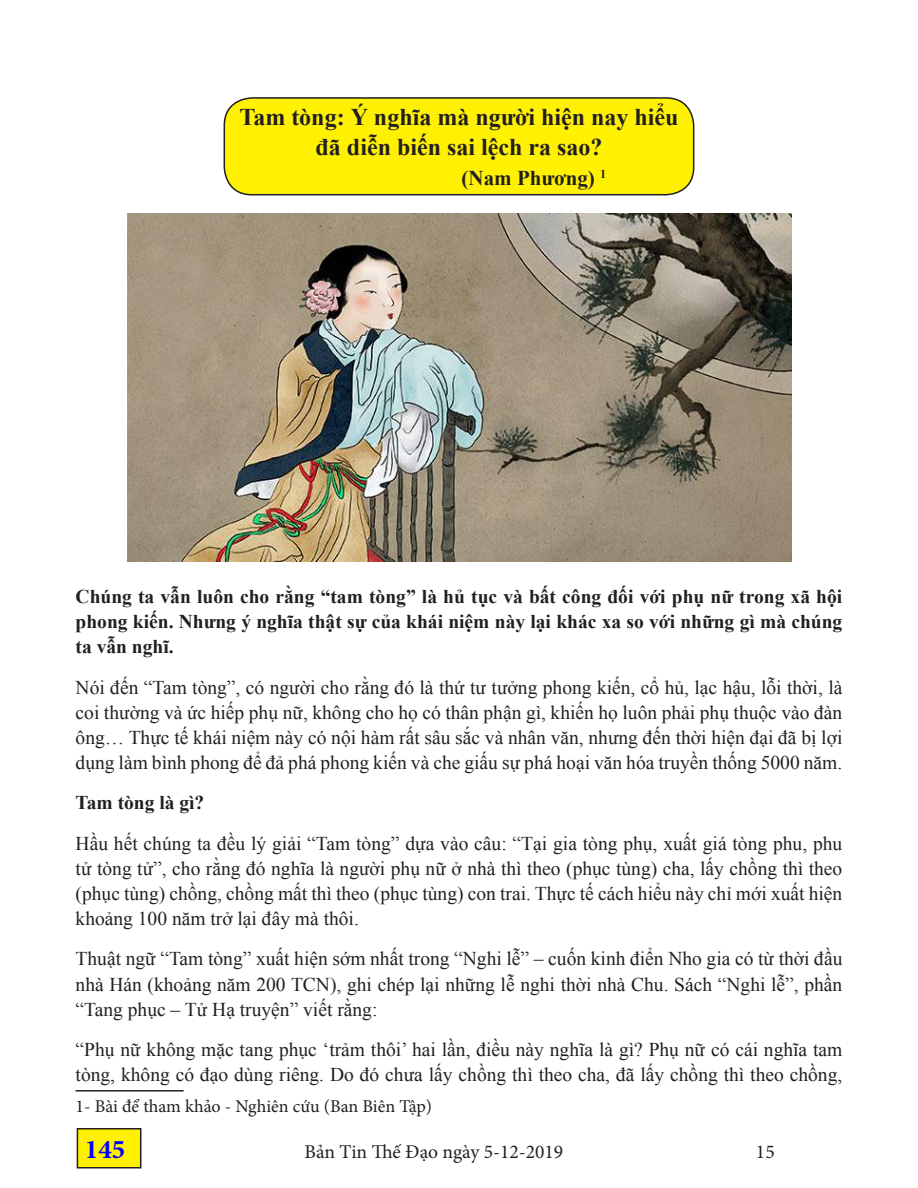
<style>
.page{position:relative;width:918px;height:1188px;background:#fff}
.page>*{position:absolute;margin:0;border:0;box-sizing:border-box;transform-origin:0 0}
.t1{font:700 27px "Minion Pro";color:#00f}
.t2{font:700 24px/30px "Times New Roman";color:#231f20;text-align:center}
.t3{font:700 21px "Times New Roman";color:#231f20}
.t4{font:19.5px/25.2px "Times New Roman";color:#231f20;text-align:justify}
.t5{font:700 19.5px/25.2px "Times New Roman";color:#231f20;text-align:justify}
.t6{font:19.5px "Minion Pro";color:#231f20}
.t7{font:18px "Minion Pro";color:#231f20}
</style>
<div class="page">
<div style="left:77px;top:1129px;width:64px;height:39px;background:#fff101"></div>
<div style="left:77px;top:1128px;width:64px;height:40px;border:2px solid #231f20"></div>
<div style="left:224px;top:98px;width:470px;height:97px;background:#fff101;border-radius:28px"></div>
<div style="left:224px;top:97px;width:470px;height:98px;border:2px solid #231f20;border-radius:28px"></div>
<hr style="left:76px;top:1090px;width:108px;height:2px;background:#231f20">
<img style="left:127px;top:214px;width:665px;height:348px">
<p class="t2" style="left:240px;top:101px;width:440px">Tam tòng: Ý nghĩa mà người hiện nay hiểu đã diễn biến sai lệch ra sao?</p>
<p class="t3" style="left:462px;top:163px;width:146px">(Nam Phương) <sup>1</sup></p>
<p class="t5" style="left:76px;top:583px;width:768px">Chúng ta vẫn luôn cho rằng “tam tòng” là hủ tục và bất công đối với phụ nữ trong xã hội phong kiến. Nhưng ý nghĩa thật sự của khái niệm này lại khác xa so với những gì mà chúng ta vẫn nghĩ.</p>
<p class="t4" style="left:76px;top:674px;width:768px">Nói đến “Tam tòng”, có người cho rằng đó là thứ tư tưởng phong kiến, cổ hủ, lạc hậu, lỗi thời, là coi thường và ức hiếp phụ nữ, không cho họ có thân phận gì, khiến họ luôn phải phụ thuộc vào đàn ông… Thực tế khái niệm này có nội hàm rất sâu sắc và nhân văn, nhưng đến thời hiện đại đã bị lợi dụng làm bình phong để đả phá phong kiến và che giấu sự phá hoại văn hóa truyền thống 5000 năm.</p>
<p class="t5" style="left:76px;top:790px;width:130px">Tam tòng là gì?</p>
<p class="t4" style="left:76px;top:830px;width:768px">Hầu hết chúng ta đều lý giải “Tam tòng” dựa vào câu: “Tại gia tòng phụ, xuất giá tòng phu, phu tử tòng tử”, cho rằng đó nghĩa là người phụ nữ ở nhà thì theo (phục tùng) cha, lấy chồng thì theo (phục tùng) chồng, chồng mất thì theo (phục tùng) con trai. Thực tế cách hiểu này chỉ mới xuất hiện khoảng 100 năm trở lại đây mà thôi.</p>
<p class="t4" style="left:76px;top:946px;width:768px">Thuật ngữ “Tam tòng” xuất hiện sớm nhất trong “Nghi lễ” – cuốn kinh điển Nho gia có từ thời đầu nhà Hán (khoảng năm 200 TCN), ghi chép lại những lễ nghi thời nhà Chu. Sách “Nghi lễ”, phần “Tang phục – Tử Hạ truyện” viết rằng:</p>
<p class="t4" style="left:76px;top:1037px;width:768px">“Phụ nữ không mặc tang phục ‘trảm thôi’ hai lần, điều này nghĩa là gì? Phụ nữ có cái nghĩa tam tòng, không có đạo dùng riêng. Do đó chưa lấy chồng thì theo cha, đã lấy chồng thì theo chồng,</p>
<p class="t7" style="left:76px;top:1095px;width:358px">1- Bài để tham khảo - Nghiên cứu (Ban Biên Tập)</p>
<h1 class="t1" style="left:85px;top:1130px;width:42px">145</h1>
<p class="t6" style="left:305px;top:1139px;width:260px">Bản Tin Thế Đạo ngày 5-12-2019</p>
<p class="t6" style="left:756px;top:1139px;width:20px">15</p>
</div>
